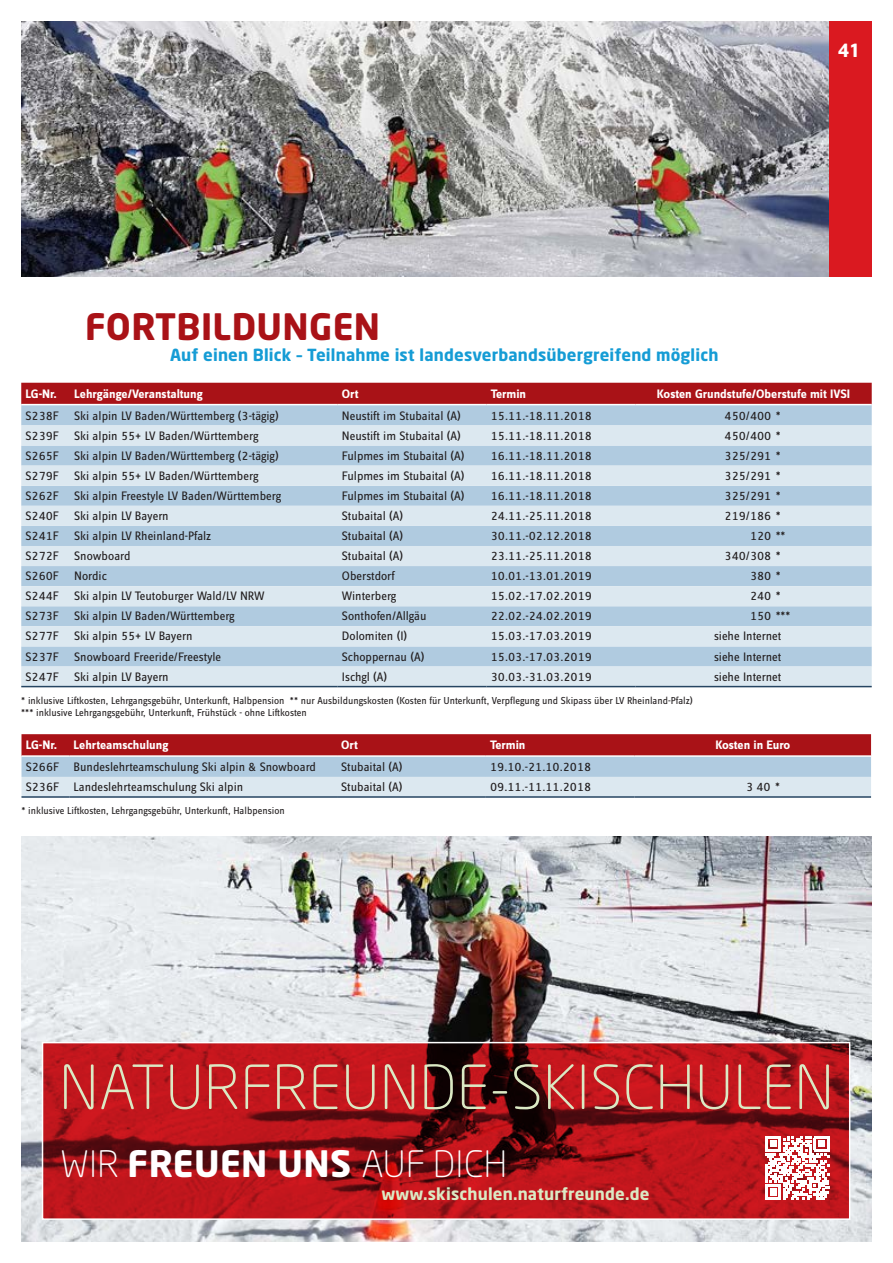
<style>
.page{position:relative;width:893px;height:1263px;background:#fff}
.page>*{position:absolute;margin:0;border:0;box-sizing:border-box;transform-origin:0 0}
.t1{font:300 60px "Neo Sans Pro";letter-spacing:.01em;color:#dbe9c4}
.t2{font:300 36px "Neo Sans Pro";letter-spacing:.01em;color:#fff}
.t3{font:700 36px "Neo Sans";letter-spacing:.01em;color:#a91217}
.t4{font:700 18px "Neo Sans";color:#fff}
.t5{font:700 16.5px "Neo Sans";letter-spacing:.01em;color:#159cd5}
.t6{font:700 16.5px "Neo Sans";letter-spacing:.01em;color:#dbe9c4}
.t7{font:12.75px "Zine Sans Dis OT";color:#231f20}
.t8{font:700 12.75px "Zine Sans Dis OT";color:#fff}
.t9{font:10.5px/12px "Zine Sans Dis OT";color:#231f20}
.s1{font-family:"Neo Sans";font-weight:700}
</style>
<div class="page">
<img style="left:21px;top:21px;width:808px;height:255px">
<img style="left:21px;top:836px;width:851px;height:406px">
<div style="left:829px;top:21px;width:43px;height:255px;background:#da1920"></div>
<svg style="left:45px;top:1045px;width:802px;height:172px;background:#a41218"></svg>
<div style="left:42px;top:1042px;width:808px;height:178px;border:2px solid #fff"></div>
<div style="left:21px;top:383px;width:851px;height:21px;background:#a91217"></div>
<div style="left:21px;top:405px;width:851px;height:20px;background:#b0cbe0"></div>
<svg style="left:21px;top:425px;width:851px;height:261px;background:#c8dae8"></svg>
<hr style="left:21px;top:686px;width:49px;height:1px;background:#264562">
<hr style="left:70px;top:686px;width:268px;height:1px;background:#264562">
<hr style="left:338px;top:686px;width:148px;height:1px;background:#264562">
<hr style="left:486px;top:686px;width:149px;height:1px;background:#264562">
<hr style="left:635px;top:686px;width:237px;height:1px;background:#264562">
<svg style="left:21px;top:734px;width:850px;height:62px;background:#bb949f"></svg>
<hr style="left:21px;top:755px;width:48px;height:2px;background:#fff">
<hr style="left:69px;top:755px;width:268px;height:2px;background:#fff">
<hr style="left:337px;top:755px;width:149px;height:2px;background:#fff">
<hr style="left:486px;top:755px;width:149px;height:2px;background:#fff">
<hr style="left:635px;top:755px;width:236px;height:2px;background:#fff">
<hr style="left:21px;top:796px;width:48px;height:2px;background:#264562">
<hr style="left:69px;top:796px;width:268px;height:2px;background:#264562">
<hr style="left:337px;top:796px;width:149px;height:2px;background:#264562">
<hr style="left:486px;top:796px;width:149px;height:2px;background:#264562">
<hr style="left:635px;top:796px;width:236px;height:2px;background:#264562">
<svg style="left:765px;top:1136px;width:64px;height:64px"></svg>
<h2 class="t3" style="left:85px;top:304px;width:297px">FORTBILDUNGEN</h2>
<p class="t5" style="left:170px;top:345px;width:550px">Auf einen Blick – Teilnahme ist landesverbandsübergreifend möglich</p>
<h3 class="t4" style="left:838px;top:39px;width:25px">41</h3>
<p class="t8" style="left:26px;top:387px;width:33px">LG-Nr.</p>
<p class="t8" style="left:74px;top:387px;width:130px">Lehrgänge/Veranstaltung</p>
<p class="t8" style="left:342px;top:387px;width:18px">Ort</p>
<p class="t8" style="left:491px;top:387px;width:37px">Termin</p>
<p class="t8" style="left:657px;top:387px;width:195px">Kosten Grundstufe/Oberstufe mit IVSI</p>
<p class="t7" style="left:26px;top:409px;width:255px">S238F Ski alpin LV Baden/Württemberg (3-tägig)</p>
<p class="t7" style="left:342px;top:409px;width:120px">Neustift im Stubaital (A)</p>
<p class="t7" style="left:491px;top:409px;width:103px">15.11.-18.11.2018</p>
<p class="t7" style="left:724px;top:409px;width:58px">450/400 *</p>
<p class="t7" style="left:26px;top:429px;width:234px">S239F Ski alpin 55+ LV Baden/Württemberg</p>
<p class="t7" style="left:342px;top:429px;width:120px">Neustift im Stubaital (A)</p>
<p class="t7" style="left:491px;top:429px;width:103px">15.11.-18.11.2018</p>
<p class="t7" style="left:724px;top:429px;width:58px">450/400 *</p>
<p class="t7" style="left:26px;top:449px;width:255px">S265F Ski alpin LV Baden/Württemberg (2-tägig)</p>
<p class="t7" style="left:342px;top:449px;width:124px">Fulpmes im Stubaital (A)</p>
<p class="t7" style="left:491px;top:449px;width:103px">16.11.-18.11.2018</p>
<p class="t7" style="left:724px;top:449px;width:58px">325/291 *</p>
<p class="t7" style="left:26px;top:469px;width:234px">S279F Ski alpin 55+ LV Baden/Württemberg</p>
<p class="t7" style="left:342px;top:469px;width:124px">Fulpmes im Stubaital (A)</p>
<p class="t7" style="left:491px;top:469px;width:103px">16.11.-18.11.2018</p>
<p class="t7" style="left:724px;top:469px;width:58px">325/291 *</p>
<p class="t7" style="left:26px;top:490px;width:257px">S262F Ski alpin Freestyle LV Baden/Württemberg</p>
<p class="t7" style="left:342px;top:490px;width:124px">Fulpmes im Stubaital (A)</p>
<p class="t7" style="left:491px;top:490px;width:103px">16.11.-18.11.2018</p>
<p class="t7" style="left:724px;top:490px;width:58px">325/291 *</p>
<p class="t7" style="left:26px;top:510px;width:145px">S240F Ski alpin LV Bayern</p>
<p class="t7" style="left:342px;top:510px;width:63px">Stubaital (A)</p>
<p class="t7" style="left:491px;top:510px;width:103px">24.11.-25.11.2018</p>
<p class="t7" style="left:724px;top:510px;width:58px">219/186 *</p>
<p class="t7" style="left:26px;top:530px;width:187px">S241F Ski alpin LV Rheinland-Pfalz</p>
<p class="t7" style="left:342px;top:530px;width:63px">Stubaital (A)</p>
<p class="t7" style="left:491px;top:530px;width:103px">30.11.-02.12.2018</p>
<p class="t7" style="left:750px;top:530px;width:37px">120 **</p>
<p class="t7" style="left:26px;top:550px;width:107px">S272F Snowboard</p>
<p class="t7" style="left:342px;top:550px;width:63px">Stubaital (A)</p>
<p class="t7" style="left:491px;top:550px;width:103px">23.11.-25.11.2018</p>
<p class="t7" style="left:724px;top:550px;width:58px">340/308 *</p>
<p class="t7" style="left:26px;top:570px;width:83px">S260F Nordic</p>
<p class="t7" style="left:342px;top:570px;width:54px">Oberstdorf</p>
<p class="t7" style="left:491px;top:570px;width:103px">10.01.-13.01.2019</p>
<p class="t7" style="left:750px;top:570px;width:32px">380 *</p>
<p class="t7" style="left:26px;top:590px;width:241px">S244F Ski alpin LV Teutoburger Wald/LV NRW</p>
<p class="t7" style="left:342px;top:590px;width:56px">Winterberg</p>
<p class="t7" style="left:491px;top:590px;width:103px">15.02.-17.02.2019</p>
<p class="t7" style="left:750px;top:590px;width:32px">240 *</p>
<p class="t7" style="left:26px;top:610px;width:211px">S273F Ski alpin LV Baden/Württemberg</p>
<p class="t7" style="left:342px;top:610px;width:86px">Sonthofen/Allgäu</p>
<p class="t7" style="left:491px;top:610px;width:103px">22.02.-24.02.2019</p>
<p class="t7" style="left:750px;top:610px;width:42px">150 ***</p>
<p class="t7" style="left:26px;top:630px;width:168px">S277F Ski alpin 55+ LV Bayern</p>
<p class="t7" style="left:342px;top:630px;width:67px">Dolomiten (I)</p>
<p class="t7" style="left:491px;top:630px;width:103px">15.03.-17.03.2019</p>
<p class="t7" style="left:714px;top:630px;width:69px">siehe Internet</p>
<p class="t7" style="left:26px;top:650px;width:197px">S237F Snowboard Freeride/Freestyle</p>
<p class="t7" style="left:342px;top:650px;width:84px">Schoppernau (A)</p>
<p class="t7" style="left:491px;top:650px;width:103px">15.03.-17.03.2019</p>
<p class="t7" style="left:714px;top:650px;width:69px">siehe Internet</p>
<p class="t7" style="left:26px;top:670px;width:145px">S247F Ski alpin LV Bayern</p>
<p class="t7" style="left:342px;top:670px;width:47px">Ischgl (A)</p>
<p class="t7" style="left:491px;top:670px;width:103px">30.03.-31.03.2019</p>
<p class="t7" style="left:714px;top:670px;width:69px">siehe Internet</p>
<p class="t9" style="left:21px;top:695px;width:673px">* inklusive Liftkosten, Lehrgangsgebühr, Unterkunft, Halbpension ** nur Ausbildungskosten (Kosten für Unterkunft, Verpflegung und Skipass über LV Rheinland-Pfalz) *** inklusive Lehrgangsgebühr, Unterkunft, Frühstück - ohne Liftkosten</p>
<p class="t8" style="left:26px;top:738px;width:33px">LG-Nr.</p>
<p class="t8" style="left:74px;top:738px;width:96px">Lehrteamschulung</p>
<p class="t8" style="left:341px;top:738px;width:18px">Ort</p>
<p class="t8" style="left:490px;top:738px;width:37px">Termin</p>
<p class="t8" style="left:715px;top:738px;width:77px">Kosten in Euro</p>
<p class="t7" style="left:26px;top:761px;width:292px">S266F Bundeslehrteamschulung Ski alpin &amp; Snowboard</p>
<p class="t7" style="left:341px;top:761px;width:63px">Stubaital (A)</p>
<p class="t7" style="left:490px;top:761px;width:103px">19.10.-21.10.2018</p>
<p class="t7" style="left:26px;top:781px;width:219px">S236F Landeslehrteamschulung Ski alpin</p>
<p class="t7" style="left:341px;top:781px;width:63px">Stubaital (A)</p>
<p class="t7" style="left:490px;top:781px;width:103px">09.11.-11.11.2018</p>
<p class="t7" style="left:746px;top:781px;width:35px">3 40 *</p>
<p class="t9" style="left:21px;top:805px;width:265px">* inklusive Liftkosten, Lehrgangsgebühr, Unterkunft, Halbpension</p>
<h1 class="t1" style="left:59px;top:1051px;width:776px">NATURFREUNDE-SKISCHULEN</h1>
<h2 class="t2" style="left:60px;top:1143px;width:448px">WIR <span class="s1">FREUEN UNS</span> AUF DICH</h2>
<p class="t6" style="left:381px;top:1183px;width:270px">www.skischulen.naturfreunde.de</p>
</div>
